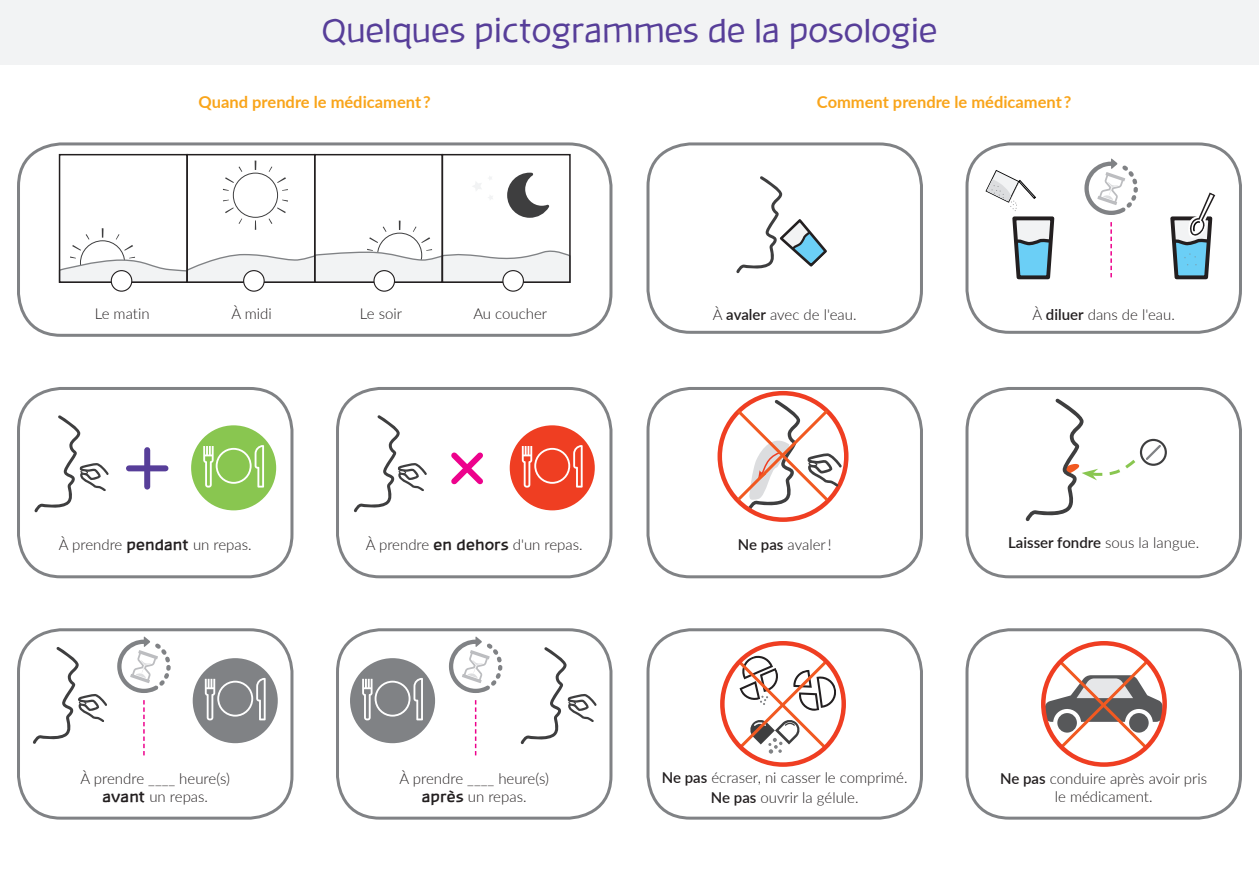
<style>
.page{position:relative;width:1259px;height:893px;background:#fff}
.page>*{position:absolute;margin:0;border:0;box-sizing:border-box;transform-origin:0 0}
.t1{font:33px "Banksia";color:#573e99}
.t2{font:700 16.5px "Lato";color:#f9a51b}
.t3{font:300 15px/18px "Lato";color:#231f20;text-align:center}
.t4{font:600 15px "Lato";color:#231f20}
.s1{font-weight:600}
.s2{font-family:"Banksia";font-weight:700}
.s3{font-weight:300}
</style>
<div class="page">
<svg style="left:58px;top:161px;width:510px;height:122px"></svg>
<div style="left:59px;top:154px;width:129px;height:129px;border:2px solid #231f20"></div>
<div style="left:186px;top:154px;width:129px;height:129px;border:2px solid #231f20"></div>
<div style="left:314px;top:154px;width:129px;height:129px;border:2px solid #231f20"></div>
<div style="left:441px;top:154px;width:130px;height:129px;border:2px solid #231f20"></div>
<div style="left:17px;top:142px;width:595px;height:195px;border:3px solid #808285;border-radius:43px"></div>
<div style="left:336px;top:387px;width:276px;height:191px;border:3px solid #808285;border-radius:43px"></div>
<div style="left:336px;top:628px;width:276px;height:192px;border:3px solid #808285;border-radius:43px"></div>
<div style="left:17px;top:387px;width:276px;height:191px;border:3px solid #808285;border-radius:43px"></div>
<svg style="left:34px;top:415px;width:75px;height:97px"></svg>
<div style="left:144px;top:450px;width:6px;height:37px;background:#573e99"></div>
<div style="left:129px;top:465px;width:36px;height:6px;background:#573e99"></div>
<div style="left:191px;top:425px;width:85px;height:85px;background:#89c650;border-radius:50%"></div>
<svg style="left:203px;top:445px;width:61px;height:43px"></svg>
<div style="left:111px;top:271px;width:21px;height:20px;background:#fff;border-radius:50%"></div>
<div style="left:111px;top:270px;width:21px;height:22px;border:1px solid #231f20;border-radius:50%"></div>
<div style="left:244px;top:271px;width:20px;height:20px;background:#fff;border-radius:50%"></div>
<div style="left:243px;top:270px;width:22px;height:22px;border:1px solid #231f20;border-radius:50%"></div>
<div style="left:374px;top:271px;width:20px;height:20px;background:#fff;border-radius:50%"></div>
<div style="left:373px;top:270px;width:22px;height:22px;border:1px solid #231f20;border-radius:50%"></div>
<div style="left:503px;top:271px;width:20px;height:20px;background:#fff;border-radius:50%"></div>
<div style="left:502px;top:270px;width:22px;height:22px;border:1px solid #231f20;border-radius:50%"></div>
<div style="left:17px;top:628px;width:276px;height:192px;border:3px solid #808285;border-radius:43px"></div>
<svg style="left:33px;top:647px;width:74px;height:97px"></svg>
<svg style="left:143px;top:700px;width:2px;height:55px"></svg>
<svg style="left:117px;top:636px;width:54px;height:57px"></svg>
<div style="left:193px;top:658px;width:85px;height:85px;background:#808285;border-radius:50%"></div>
<svg style="left:205px;top:678px;width:61px;height:42px"></svg>
<svg style="left:520px;top:647px;width:77px;height:97px"></svg>
<svg style="left:475px;top:700px;width:1px;height:55px"></svg>
<svg style="left:449px;top:636px;width:53px;height:57px"></svg>
<div style="left:350px;top:658px;width:85px;height:85px;background:#808285;border-radius:50%"></div>
<svg style="left:362px;top:678px;width:61px;height:42px"></svg>
<svg style="left:354px;top:415px;width:73px;height:97px"></svg>
<div style="left:510px;top:425px;width:85px;height:85px;background:#ef3e22;border-radius:50%"></div>
<svg style="left:522px;top:445px;width:60px;height:43px"></svg>
<svg style="left:451px;top:452px;width:32px;height:33px"></svg>
<div style="left:0;top:0;width:1259px;height:64px;background:#f2f3f4"></div>
<div style="left:965px;top:628px;width:277px;height:192px;border:3px solid #808285;border-radius:43px"></div>
<div style="left:646px;top:628px;width:277px;height:192px;border:3px solid #808285;border-radius:43px"></div>
<div style="left:646px;top:142px;width:277px;height:192px;border:3px solid #808285;border-radius:43px"></div>
<svg style="left:736px;top:176px;width:91px;height:97px"></svg>
<div style="left:965px;top:142px;width:277px;height:192px;border:3px solid #808285;border-radius:43px"></div>
<svg style="left:985px;top:170px;width:69px;height:110px"></svg>
<div style="left:646px;top:387px;width:277px;height:191px;border:3px solid #808285;border-radius:43px"></div>
<svg style="left:1025px;top:398px;width:111px;height:123px"></svg>
<svg style="left:1140px;top:439px;width:27px;height:27px"></svg>
<div style="left:1142px;top:441px;width:22px;height:23px;background:#fff;border-radius:50%"></div>
<svg style="left:1146px;top:445px;width:15px;height:15px"></svg>
<div style="left:965px;top:387px;width:277px;height:191px;border:3px solid #808285;border-radius:43px"></div>
<div style="left:717px;top:391px;width:131px;height:131px;border:4px solid #ef3e22;border-radius:50%"></div>
<svg style="left:1170px;top:192px;width:46px;height:88px"></svg>
<svg style="left:1110px;top:222px;width:2px;height:55px"></svg>
<svg style="left:1084px;top:158px;width:54px;height:57px"></svg>
<svg style="left:735px;top:655px;width:101px;height:99px"></svg>
<div style="left:720px;top:641px;width:126px;height:126px;border:4px solid #ef3e22;border-radius:50%"></div>
<svg style="left:734px;top:400px;width:108px;height:110px"></svg>
<svg style="left:1045px;top:657px;width:117px;height:96px"></svg>
<div style="left:1041px;top:641px;width:126px;height:126px;border:4px solid #ef3e22;border-radius:50%"></div>
<h1 class="t1" style="left:322px;top:12px;width:617px">Quelques pictogrammes de la posologie</h1>
<p class="t2" style="left:199px;top:90px;width:234px">Quand prendre le médicament ?</p>
<p class="t2" style="left:817px;top:90px;width:256px">Comment prendre le médicament ?</p>
<p class="t3" style="left:95px;top:304px;width:56px">Le matin</p>
<p class="t3" style="left:231px;top:304px;width:42px">À midi</p>
<p class="t3" style="left:360px;top:304px;width:44px">Le soir</p>
<p class="t3" style="left:473px;top:304px;width:75px">Au coucher</p>
<p class="t3" style="left:713px;top:305px;width:145px">À <span class="s1">avaler</span> avec de l'eau.</p>
<p class="t3" style="left:1032px;top:305px;width:144px">À <span class="s1">diluer</span> dans de l'eau.</p>
<p class="t3" style="left:59px;top:535px;width:194px">À prendre <span class="s2">pendant</span> un repas.</p>
<p class="t3" style="left:366px;top:535px;width:218px">À prendre <span class="s2">en dehors</span> d'un repas.</p>
<p class="t3" style="left:738px;top:535px;width:95px"><span class="s1">Ne pas</span> avaler !</p>
<p class="t4" style="left:1008px;top:532px;width:192px">Laisser fondre <span class="s3">sous la langue.</span></p>
<p class="t3" style="left:81px;top:769px;width:151px">À prendre ____ heure(s) <span class="s2">avant</span> un repas.</p>
<p class="t3" style="left:399px;top:769px;width:151px">À prendre ____ heure(s) <span class="s2">après</span> un repas.</p>
<p class="t3" style="left:662px;top:767px;width:247px;line-height:20.1px"><span class="s1">Ne pas</span> écraser, ni casser le comprimé.<br><span class="s1">Ne pas</span> ouvrir la gélule.</p>
<p class="t3" style="left:1000px;top:769px;width:208px"><span class="s1">Ne pas</span> conduire après avoir pris le médicament.</p>
</div>
